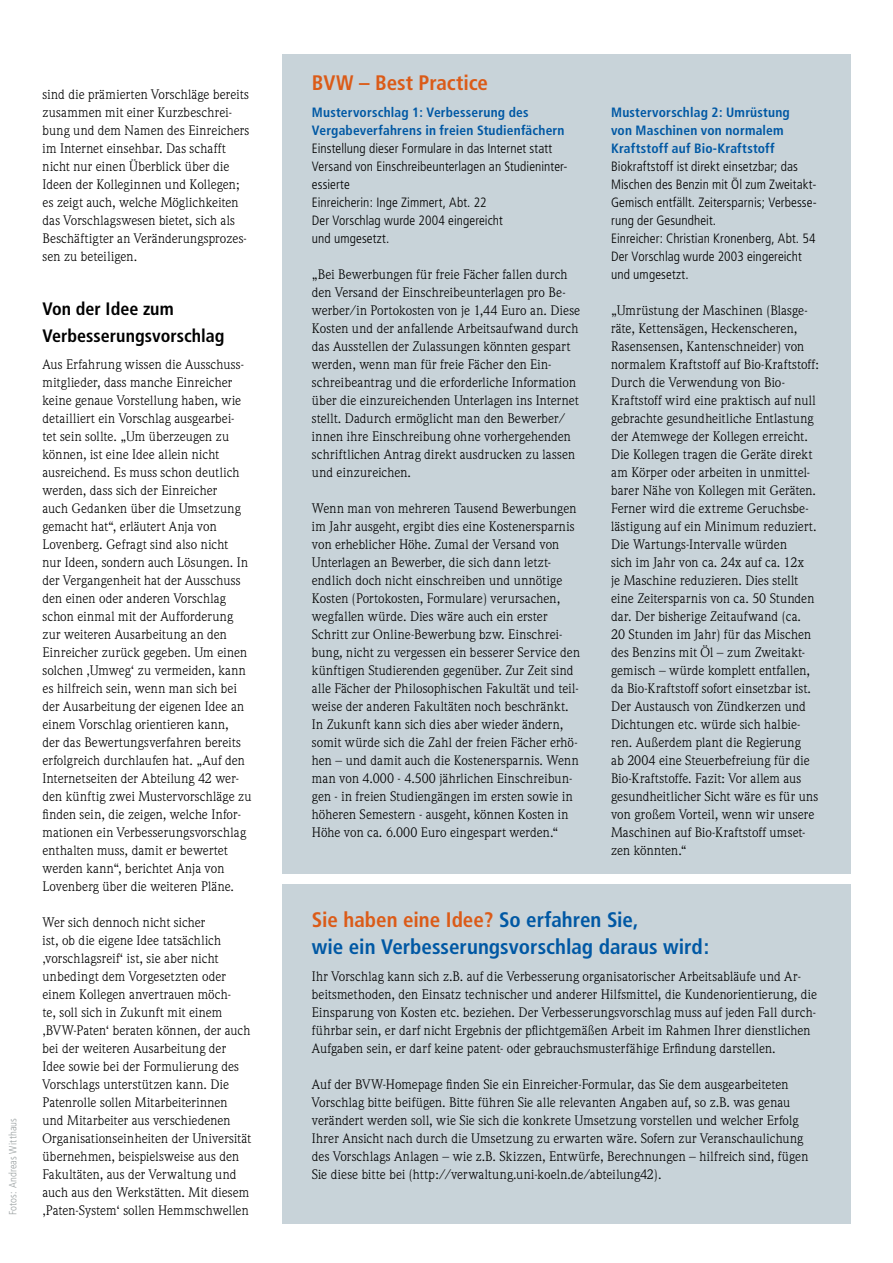
<style>
.page{position:relative;width:893px;height:1263px;background:#fff}
.page>*{position:absolute;margin:0;border:0;box-sizing:border-box;transform-origin:0 0}
.t1{font:700 condensed 21px/27px "Frutiger";color:#0058a4}
.t2{font:700 condensed 21px "Frutiger";letter-spacing:-.005em;color:#db5b18}
.t3{font:700 condensed 18px/27px "Frutiger";color:#000}
.t4{font:13.5px/18px "Weidemann";letter-spacing:.01em;color:#000}
.t5{font:300 condensed 13.5px/18px "Frutiger";letter-spacing:.005em;color:#000}
.t6{font:700 condensed 13.5px/18px "Frutiger";letter-spacing:.015em;color:#0058a4}
.t7{font:300 condensed 10.5px "Frutiger";letter-spacing:.015em;color:#9ca2a3}
.s1{color:#db5b18}
</style>
<div class="page">
<div style="left:282px;top:884px;width:568px;height:340px;background:#c8d3d9"></div>
<div style="left:282px;top:54px;width:568px;height:819px;background:#c8d3d9"></div>
<p class="t7" style="left:7px;top:1215px;width:99px;rotate:-90deg">Fotos: Andreas Witthaus</p>
<h1 class="t2" style="left:312px;top:70px;width:178px">BVW – Best Practice</h1>
<p class="t6" style="left:312px;top:103px;width:254px">Mustervorschlag 1: Verbesserung des<br>Vergabeverfahrens in freien Studienfächern</p>
<p class="t5" style="left:312px;top:140px;width:257px">Einstellung dieser Formulare in das Internet statt Versand von Einschreibeunterlagen an Studieninter&shy;essierte<br>Einreicherin: Inge Zimmert, Abt. 22<br>Der Vorschlag wurde 2004 eingereicht<br>und umgesetzt.</p>
<p class="t4" style="left:312px;top:265px;width:270px">„Bei Bewerbungen für freie Fächer fallen durch den Versand der Einschreibeunterlagen pro Be&shy;werber/in Portokosten von je 1,44 Euro an. Diese Kosten und der anfallende Arbeitsaufwand durch das Ausstellen der Zulassungen könnten gespart werden, wenn man für freie Fächer den Ein&shy;schreibeantrag und die erforderliche Information über die einzureichenden Unterlagen ins Internet stellt. Dadurch ermöglicht man den Bewerber/ innen ihre Einschreibung ohne vorhergehenden schriftlichen Antrag direkt ausdrucken zu lassen und einzureichen.</p>
<p class="t4" style="left:312px;top:499px;width:270px">Wenn man von mehreren Tausend Bewerbungen im Jahr ausgeht, ergibt dies eine Kostenersparnis von erheblicher Höhe. Zumal der Versand von Unterlagen an Bewerber, die sich dann letzt&shy;endlich doch nicht einschreiben und unnötige Kosten (Portokosten, Formulare) verursachen, wegfallen würde. Dies wäre auch ein erster Schritt zur Online-Bewerbung bzw. Einschrei&shy;bung, nicht zu vergessen ein besserer Service den künftigen Studierenden gegenüber. Zur Zeit sind alle Fächer der Philosophischen Fakultät und teil&shy;weise der anderen Fakultäten noch beschränkt.<br>In Zukunft kann sich dies aber wieder ändern, somit würde sich die Zahl der freien Fächer erhö&shy;hen – und damit auch die Kostenersparnis. Wenn man von 4.000 - 4.500 jährlichen Einschreibun&shy;gen - in freien Studiengängen im ersten sowie in höheren Semestern - ausgeht, können Kosten in Höhe von ca. 6.000 Euro eingespart werden.“</p>
<p class="t4" style="left:43px;top:85px;width:208px">sind die prämierten Vorschläge bereits zusammen mit einer Kurzbeschrei&shy;bung und dem Namen des Einreichers im Internet einsehbar. Das schafft nicht nur einen Überblick über die Ideen der Kolleginnen und Kollegen; es zeigt auch, welche Möglichkeiten das Vorschlagswesen bietet, sich als Beschäftigter an Veränderungsprozes&shy;sen zu beteiligen.</p>
<h2 class="t3" style="left:43px;top:295px;width:184px">Von der Idee zum<br>Verbesserungsvorschlag</h2>
<p class="t4" style="left:43px;top:355px;width:210px">Aus Erfahrung wissen die Ausschuss&shy;mitglieder, dass manche Einreicher keine genaue Vorstellung haben, wie detailliert ein Vorschlag ausgearbei&shy;tet sein sollte. „Um überzeugen zu können, ist eine Idee allein nicht ausreichend. Es muss schon deutlich werden, dass sich der Einreicher<br>auch Gedanken über die Umsetzung gemacht hat“, erläutert Anja von Lovenberg. Gefragt sind also nicht<br>nur Ideen, sondern auch Lösungen. In der Vergangenheit hat der Ausschuss den einen oder anderen Vorschlag schon einmal mit der Aufforderung zur weiteren Ausarbeitung an den Einreicher zurück gegeben. Um einen solchen ‚Umweg‘ zu vermeiden, kann es hilfreich sein, wenn man sich bei der Ausarbeitung der eigenen Idee an einem Vorschlag orientieren kann,<br>der das Bewertungsverfahren bereits erfolgreich durchlaufen hat. „Auf den Internetseiten der Abteilung 42 wer&shy;den künftig zwei Mustervorschläge zu finden sein, die zeigen, welche Infor&shy;mationen ein Verbesserungsvorschlag enthalten muss, damit er bewertet werden kann“, berichtet Anja von Lovenberg über die weiteren Pläne.</p>
<p class="t4" style="left:43px;top:913px;width:210px">Wer sich dennoch nicht sicher<br>ist, ob die eigene Idee tatsächlich ‚vorschlagsreif‘ ist, sie aber nicht unbedingt dem Vorgesetzten oder einem Kollegen anvertrauen möch-<br>te, soll sich in Zukunft mit einem ‚BVW-Paten‘ beraten können, der auch bei der weiteren Ausarbeitung der Idee sowie bei der Formulierung des Vorschlags unterstützen kann. Die Patenrolle sollen Mitarbeiterinnen und Mitarbeiter aus verschiedenen Organisationseinheiten der Universität übernehmen, beispielsweise aus den Fakultäten, aus der Verwaltung und auch aus den Werkstätten. Mit diesem ‚Paten-System‘ sollen Hemmschwellen</p>
<h1 class="t1" style="left:312px;top:906px;width:399px"><span class="s1">Sie haben eine Idee?</span> So erfahren Sie,<br>wie ein Verbesserungsvorschlag daraus wird:</h1>
<p class="t6" style="left:611px;top:103px;width:180px">Mustervorschlag 2: Umrüstung von Maschinen von normalem<br>Kraftstoff auf Bio-Kraftstoff</p>
<p class="t5" style="left:611px;top:157px;width:207px">Biokraftstoff ist direkt einsetzbar; das Mischen des Benzin mit Öl zum Zweitakt-Gemisch entfällt. Zeitersparnis; Verbesse&shy;rung der Gesundheit.<br>Einreicher: Christian Kronenberg, Abt. 54<br>Der Vorschlag wurde 2003 eingereicht und umgesetzt.</p>
<p class="t4" style="left:611px;top:301px;width:209px">„Umrüstung der Maschinen (Blasge&shy;räte, Kettensägen, Heckenscheren, Rasensensen, Kantenschneider) von normalem Kraftstoff auf Bio-Kraftstoff:<br>Durch die Verwendung von Bio-Kraftstoff wird eine praktisch auf null gebrachte gesundheitliche Entlastung der Atemwege der Kollegen erreicht.<br>Die Kollegen tragen die Geräte direkt am Körper oder arbeiten in unmittel&shy;barer Nähe von Kollegen mit Geräten.<br>Ferner wird die extreme Geruchsbe&shy;lästigung auf ein Minimum reduziert.<br>Die Wartungs-Intervalle würden<br>sich im Jahr von ca. 24x auf ca. 12x<br>je Maschine reduzieren. Dies stellt eine Zeitersparnis von ca. 50 Stunden dar. Der bisherige Zeitaufwand (ca.<br>20 Stunden im Jahr) für das Mischen des Benzins mit Öl – zum Zweitakt&shy;gemisch – würde komplett entfallen, da Bio-Kraftstoff sofort einsetzbar ist.<br>Der Austausch von Zündkerzen und Dichtungen etc. würde sich halbie&shy;ren. Außerdem plant die Regierung<br>ab 2004 eine Steuerbefreiung für die Bio-Kraftstoffe. Fazit: Vor allem aus gesundheitlicher Sicht wäre es für uns von großem Vorteil, wenn wir unsere Maschinen auf Bio-Kraftstoff umset&shy;zen könnten.“</p>
<p class="t4" style="left:312px;top:967px;width:507px">Ihr Vorschlag kann sich z.B. auf die Verbesserung organisatorischer Arbeitsabläufe und Ar&shy;beitsmethoden, den Einsatz technischer und anderer Hilfsmittel, die Kundenorientierung, die Einsparung von Kosten etc. beziehen. Der Verbesserungsvorschlag muss auf jeden Fall durch&shy;führbar sein, er darf nicht Ergebnis der pflichtgemäßen Arbeit im Rahmen Ihrer dienstlichen Aufgaben sein, er darf keine patent- oder gebrauchsmusterfähige Erfindung darstellen.</p>
<p class="t4" style="left:312px;top:1075px;width:498px">Auf der BVW-Homepage finden Sie ein Einreicher-Formular, das Sie dem ausgearbeiteten Vorschlag bitte beifügen. Bitte führen Sie alle relevanten Angaben auf, so z.B. was genau verändert werden soll, wie Sie sich die konkrete Umsetzung vorstellen und welcher Erfolg Ihrer Ansicht nach durch die Umsetzung zu erwarten wäre. Sofern zur Veranschaulichung des Vorschlags Anlagen – wie z.B. Skizzen, Entwürfe, Berechnungen – hilfreich sind, fügen Sie diese bitte bei (http://verwaltung.uni-koeln.de/abteilung42).</p>
</div>
